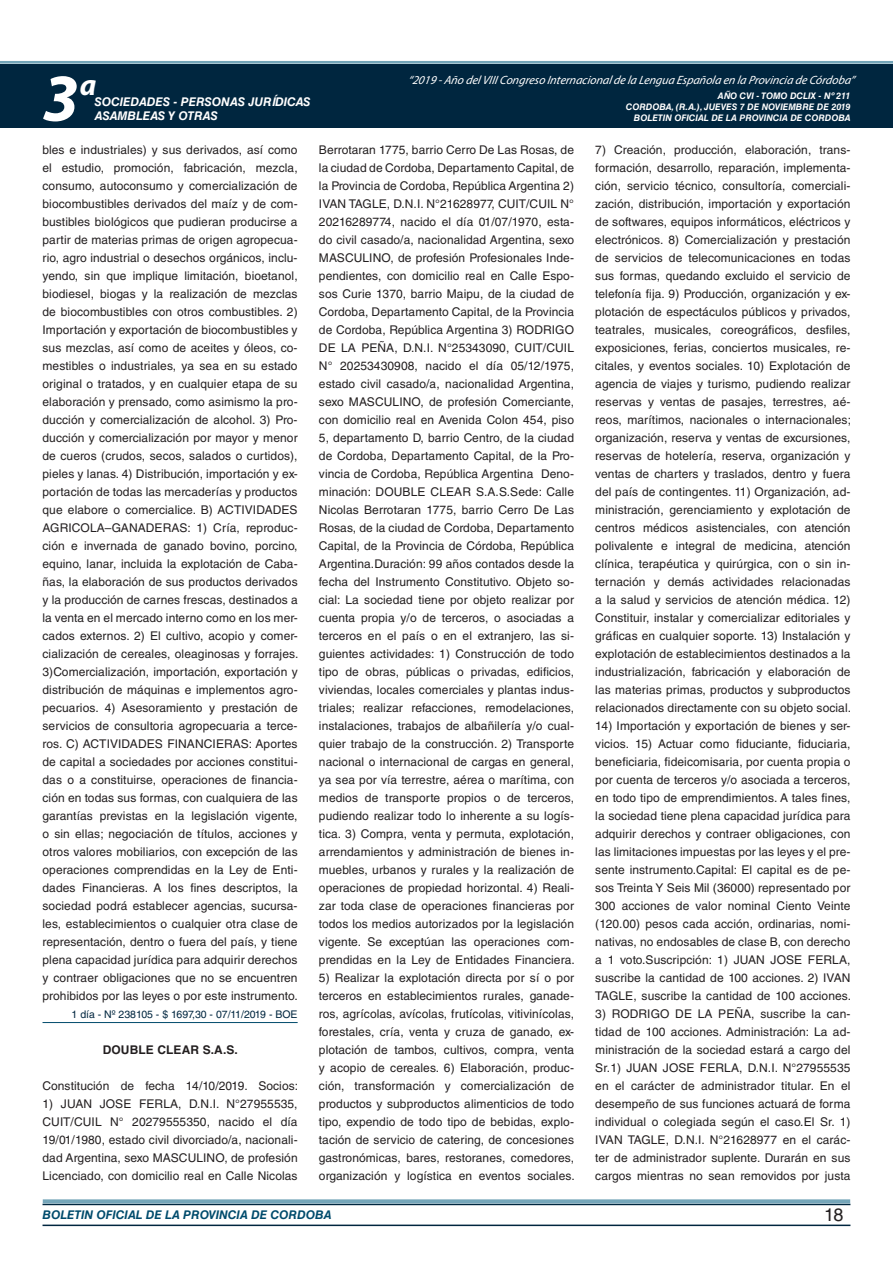
<style>
.page{position:relative;width:893px;height:1263px;background:#fff}
.page>*{position:absolute;margin:0;border:0;box-sizing:border-box;transform-origin:0 0}
.t1{font:italic 700 67.5px "Myriad Pro";color:#fff}
.t2{font:italic 700 30px "Myriad Pro";color:#fff}
.t3{font:18px "Helvetica LT Std";color:#231f20}
.t4{font:12px/18px "Helvetica LT Std";letter-spacing:.01em;color:#231f20;text-align:justify}
.t5{font:italic 12px "Myriad Pro";color:#fff}
.t6{font:italic 700 12px "Helvetica LT Std";color:#fff}
.t7{font:italic 700 12px "Helvetica LT Std";color:#004b6c}
.t8{font:700 12px "Helvetica LT Std";letter-spacing:.01em;color:#231f20}
.t9{font:10.5px "Helvetica LT Std";color:#00263f}
.t10{font:italic 700 9px/10.8px "Helvetica LT Std";color:#fff;text-align:right}
</style>
<div class="page">
<div style="left:0;top:61px;width:893px;height:6px;background:#fff;opacity:.75"></div>
<div style="left:0;top:64px;width:893px;height:64px;background:#00263f"></div>
<hr style="left:43px;top:1224px;width:807px;height:2px;background:#00263f">
<div style="left:42px;top:1198px;width:809px;height:8px;background:#fff;opacity:.75"></div>
<hr style="left:43px;top:1022px;width:255px;height:1px;background:#004b6c">
<h2 class="t2" style="left:80px;top:66px;width:18px">a</h2>
<p class="t5" style="left:408px;top:72px;width:448px">“2019 -Año delVIIICongreso Internacionalde la Lengua Esp añola en la Provincia de Córdoba”</p>
<h1 class="t1" style="left:43px;top:54px;width:38px">3</h1>
<p class="t10" style="left:626px;top:91px;width:226px">AÑO CVI - TOMO DCLIX - Nº 211<br>CORDOBA, (R.A.), JUEVES 7 DE NOVIEMBRE DE 2019<br>BOLETIN OFICIAL DE LA PROVINCIA DE CORDOBA</p>
<p class="t6" style="left:95px;top:94px;width:217px">SOCIEDADES - PERSONAS JURÍDICAS</p>
<p class="t6" style="left:95px;top:109px;width:125px">ASAMBLEAS Y OTRAS</p>
<p class="t4" style="left:43px;top:141px;width:257px">bles e industriales) y sus derivados, así como el estudio, promoción, fabricación, mezcla, consumo, autoconsumo y comercialización de biocombustibles derivados del maíz y de com&shy;bustibles biológicos que pudieran producirse a partir de materias primas de origen agropecua&shy;rio, agro industrial o desechos orgánicos, inclu&shy;yendo, sin que implique limitación, bioetanol, biodiesel, biogas y la realización de mezclas de biocombustibles con otros combustibles. 2)<br>Importación y exportación de biocombustibles y sus mezclas, así como de aceites y óleos, co&shy;mestibles o industriales, ya sea en su estado original o tratados, y en cualquier etapa de su elaboración y prensado, como asimismo la pro&shy;ducción y comercialización de alcohol. 3) Pro&shy;ducción y comercialización por mayor y menor de cueros (crudos, secos, salados o curtidos), pieles y lanas. 4) Distribución, importación y ex&shy;portación de todas las mercaderías y productos que elabore o comercialice. B) ACTIVIDADES AGRICOLA–GANADERAS: 1) Cría, reproduc&shy;ción e invernada de ganado bovino, porcino, equino, lanar, incluida la explotación de Caba&shy;ñas, la elaboración de sus productos derivados y la producción de carnes frescas, destinados a la venta en el mercado interno como en los mer&shy;cados externos. 2) El cultivo, acopio y comer&shy;cialización de cereales, oleaginosas y forrajes.<br>3)Comercialización, importación, exportación y distribución de máquinas e implementos agro&shy;pecuarios. 4) Asesoramiento y prestación de servicios de consultoria agropecuaria a terce&shy;ros. C) ACTIVIDADES FINANCIERAS: Aportes de capital a sociedades por acciones constitui&shy;das o a constituirse, operaciones de financia&shy;ción en todas sus formas, con cualquiera de las garantías previstas en la legislación vigente, o sin ellas; negociación de títulos, acciones y otros valores mobiliarios, con excepción de las operaciones comprendidas en la Ley de Enti&shy;dades Financieras. A los fines descriptos, la sociedad podrá establecer agencias, sucursa&shy;les, establecimientos o cualquier otra clase de representación, dentro o fuera del país, y tiene plena capacidad jurídica para adquirir derechos y contraer obligaciones que no se encuentren prohibidos por las leyes o por este instrumento.</p>
<p class="t9" style="left:72px;top:1008px;width:228px">1 día - Nº 238105 - $ 1697,30 - 07/11/2019 - BOE</p>
<p class="t8" style="left:103px;top:1042px;width:137px">DOUBLE CLEAR S.A.S.</p>
<p class="t4" style="left:43px;top:1077px;width:257px">Constitución de fecha 14/10/2019. Socios:</p>
<p class="t4" style="left:43px;top:1095px;width:257px">1) JUAN JOSE FERLA, D.N.I. N°27955535, CUIT/CUIL N° 20279555350, nacido el día 19/01/1980, estado civil divorciado/a, nacionali&shy;dad Argentina, sexo MASCULINO, de profesión Licenciado, con domicilio real en Calle Nicolas</p>
<p class="t4" style="left:319px;top:141px;width:257px">Berrotaran 1775, barrio Cerro De Las Rosas, de la ciudad de Cordoba, Departamento Capital, de la Provincia de Cordoba, República Argentina 2)<br>IVAN TAGLE, D.N.I. N°21628977, CUIT/CUIL N° 20216289774, nacido el día 01/07/1970, esta&shy;do civil casado/a, nacionalidad Argentina, sexo MASCULINO, de profesión Profesionales Inde&shy;pendientes, con domicilio real en Calle Espo&shy;sos Curie 1370, barrio Maipu, de la ciudad de Cordoba, Departamento Capital, de la Provincia de Cordoba, República Argentina 3) RODRIGO DE LA PEÑA, D.N.I. N°25343090, CUIT/CUIL N° 20253430908, nacido el día 05/12/1975, estado civil casado/a, nacionalidad Argentina, sexo MASCULINO, de profesión Comerciante, con domicilio real en Avenida Colon 454, piso 5, departamento D, barrio Centro, de la ciudad de Cordoba, Departamento Capital, de la Pro&shy;vincia de Cordoba, República Argentina Deno&shy;minación: DOUBLE CLEAR S.A.S.Sede: Calle Nicolas Berrotaran 1775, barrio Cerro De Las Rosas, de la ciudad de Cordoba, Departamento Capital, de la Provincia de Córdoba, República Argentina.Duración: 99 años contados desde la fecha del Instrumento Constitutivo. Objeto so&shy;cial: La sociedad tiene por objeto realizar por cuenta propia y/o de terceros, o asociadas a terceros en el país o en el extranjero, las si&shy;guientes actividades: 1) Construcción de todo tipo de obras, públicas o privadas, edificios, viviendas, locales comerciales y plantas indus&shy;triales; realizar refacciones, remodelaciones, instalaciones, trabajos de albañilería y/o cual&shy;quier trabajo de la construcción. 2) Transporte nacional o internacional de cargas en general, ya sea por vía terrestre, aérea o marítima, con medios de transporte propios o de terceros, pudiendo realizar todo lo inherente a su logís&shy;tica. 3) Compra, venta y permuta, explotación, arrendamientos y administración de bienes in&shy;muebles, urbanos y rurales y la realización de operaciones de propiedad horizontal. 4) Reali&shy;zar toda clase de operaciones financieras por todos los medios autorizados por la legislación vigente. Se exceptúan las operaciones com&shy;prendidas en la Ley de Entidades Financiera.</p>
<p class="t4" style="left:319px;top:969px;width:257px">5) Realizar la explotación directa por sí o por terceros en establecimientos rurales, ganade&shy;ros, agrícolas, avícolas, frutícolas, vitivinícolas, forestales, cría, venta y cruza de ganado, ex&shy;plotación de tambos, cultivos, compra, venta y acopio de cereales. 6) Elaboración, produc&shy;ción, transformación y comercialización de productos y subproductos alimenticios de todo tipo, expendio de todo tipo de bebidas, explo&shy;tación de servicio de catering, de concesiones gastronómicas, bares, restoranes, comedores, organización y logística en eventos sociales.</p>
<p class="t4" style="left:595px;top:141px;width:257px">7) Creación, producción, elaboración, trans&shy;formación, desarrollo, reparación, implementa&shy;ción, servicio técnico, consultoría, comerciali&shy;zación, distribución, importación y exportación de softwares, equipos informáticos, eléctricos y electrónicos. 8) Comercialización y prestación de servicios de telecomunicaciones en todas sus formas, quedando excluido el servicio de telefonía fija. 9) Producción, organización y ex&shy;plotación de espectáculos públicos y privados, teatrales, musicales, coreográficos, desfiles, exposiciones, ferias, conciertos musicales, re&shy;citales, y eventos sociales. 10) Explotación de agencia de viajes y turismo, pudiendo realizar reservas y ventas de pasajes, terrestres, aé&shy;reos, marítimos, nacionales o internacionales; organización, reserva y ventas de excursiones, reservas de hotelería, reserva, organización y ventas de charters y traslados, dentro y fuera del país de contingentes. 11) Organización, ad&shy;ministración, gerenciamiento y explotación de centros médicos asistenciales, con atención polivalente e integral de medicina, atención clínica, terapéutica y quirúrgica, con o sin in&shy;ternación y demás actividades relacionadas a la salud y servicios de atención médica. 12)<br>Constituir, instalar y comercializar editoriales y gráficas en cualquier soporte. 13) Instalación y explotación de establecimientos destinados a la industrialización, fabricación y elaboración de las materias primas, productos y subproductos relacionados directamente con su objeto social.</p>
<p class="t4" style="left:595px;top:717px;width:257px">14) Importación y exportación de bienes y ser&shy;vicios. 15) Actuar como fiduciante, fiduciaria, beneficiaria, fideicomisaria, por cuenta propia o por cuenta de terceros y/o asociada a terceros, en todo tipo de emprendimientos. A tales fines, la sociedad tiene plena capacidad jurídica para adquirir derechos y contraer obligaciones, con las limitaciones impuestas por las leyes y el pre&shy;sente instrumento.Capital: El capital es de pe&shy;sos Treinta Y Seis Mil (36000) representado por 300 acciones de valor nominal Ciento Veinte (120.00) pesos cada acción, ordinarias, nomi&shy;nativas, no endosables de clase B, con derecho a 1 voto.Suscripción: 1) JUAN JOSE FERLA, suscribe la cantidad de 100 acciones. 2) IVAN TAGLE, suscribe la cantidad de 100 acciones.</p>
<p class="t4" style="left:595px;top:1005px;width:257px">3) RODRIGO DE LA PEÑA, suscribe la can&shy;tidad de 100 acciones. Administración: La ad&shy;ministración de la sociedad estará a cargo del Sr.1) JUAN JOSE FERLA, D.N.I. N°27955535 en el carácter de administrador titular. En el desempeño de sus funciones actuará de forma individual o colegiada según el caso.El Sr. 1)<br>IVAN TAGLE, D.N.I. N°21628977 en el carác&shy;ter de administrador suplente. Durarán en sus cargos mientras no sean removidos por justa</p>
<p class="t7" style="left:43px;top:1208px;width:290px">BOLETIN OFICIAL DE LA PROVINCIA DE CORDOBA</p>
<h3 class="t3" style="left:824px;top:1204px;width:21px">18</h3>
</div>
